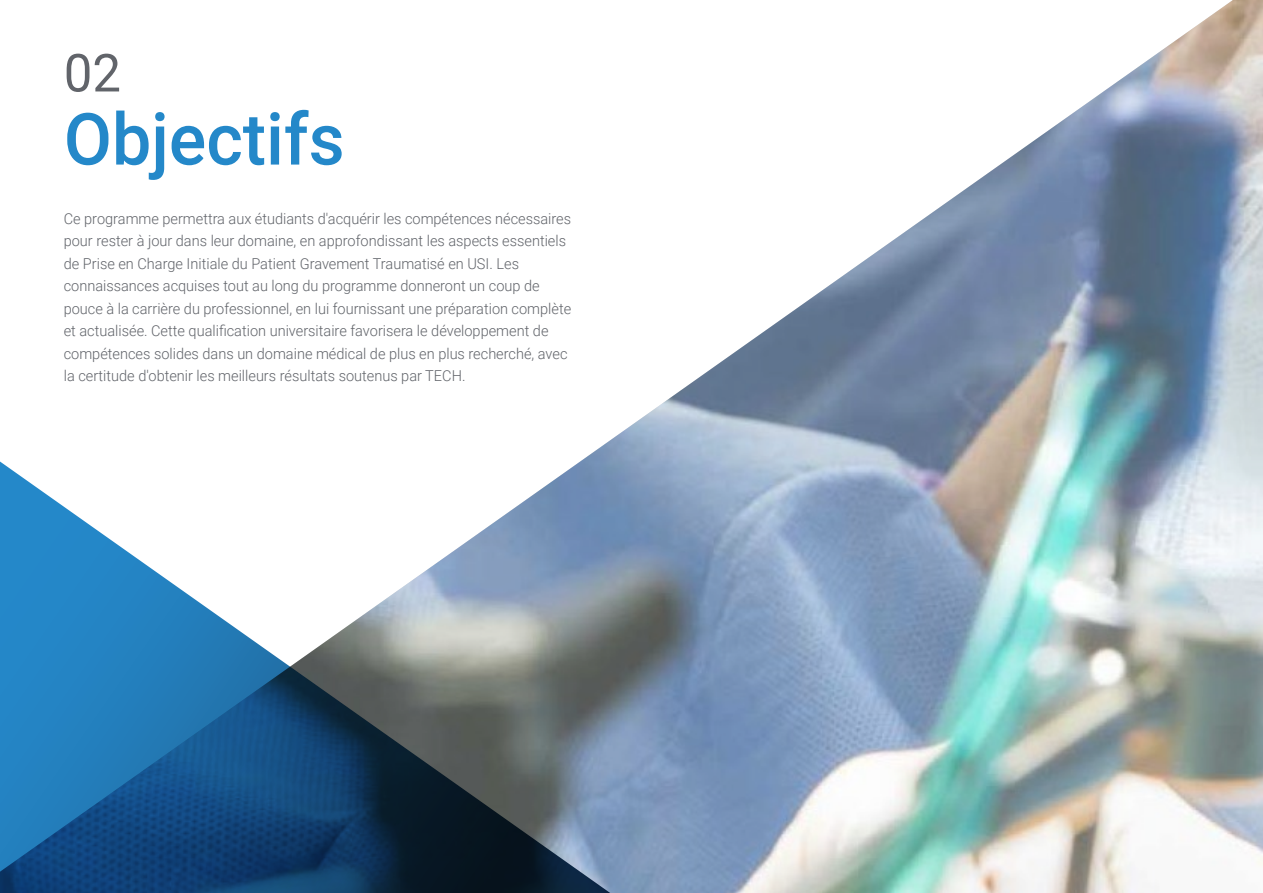
<style>
.page{position:relative;width:1263px;height:893px;background:#fff}
.page>*{position:absolute;margin:0;border:0;box-sizing:border-box;transform-origin:0 0}
.t1{font:500 72px "Roboto";color:#2488c9}
.t2{font:52.5px "Roboto";color:#61646a}
.t3{font:300 15px/22.5px "Roboto";color:#61646a}
</style>
<div class="page">
<img style="left:602px;top:0;width:661px;height:893px">
<svg style="left:0;top:446px;width:640px;height:447px"></svg>
<h2 class="t2" style="left:64px;top:36px;width:59px">02</h2>
<h1 class="t1" style="left:64px;top:89px;width:282px">Objectifs</h1>
<p class="t3" style="left:64px;top:207px;width:509px">Ce programme permettra aux étudiants d'acquérir les compétences nécessaires pour rester à jour dans leur domaine, en approfondissant les aspects essentiels de Prise en Charge Initiale du Patient Gravement Traumatisé en USI. Les connaissances acquises tout au long du programme donneront un coup de pouce à la carrière du professionnel, en lui fournissant une préparation complète et actualisée. Cette qualification universitaire favorisera le développement de compétences solides dans un domaine médical de plus en plus recherché, avec la certitude d'obtenir les meilleurs résultats soutenus par TECH.</p>
</div>
